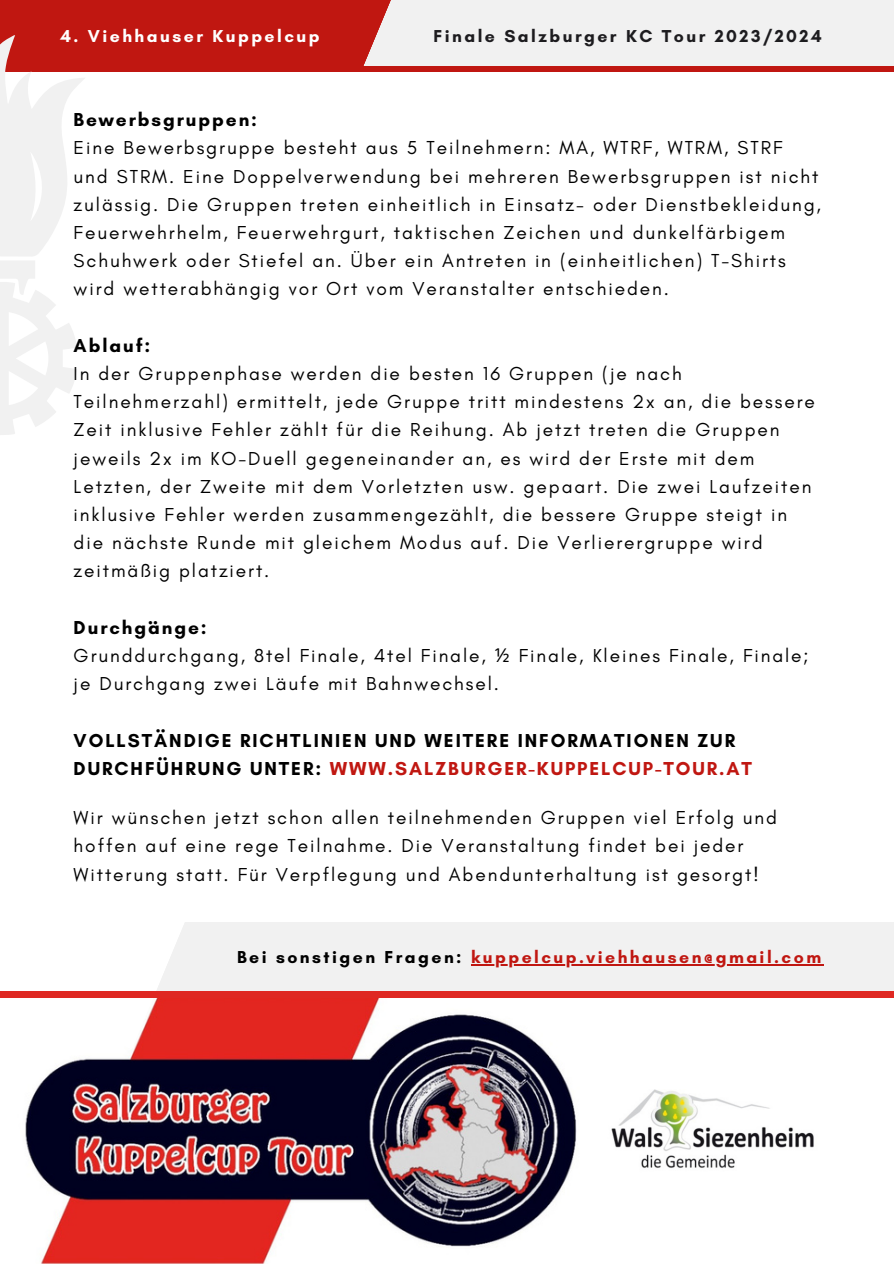
<style>
.page{position:relative;width:894px;height:1264px;background:#fff}
.page>*{position:absolute;margin:0;border:0;box-sizing:border-box;transform-origin:0 0}
.t1{font:19.05px/28.2px "Glacial Indifference";letter-spacing:.1em;color:#000}
.t2{font:700 19.05px/28.2px "Glacial Indifference";letter-spacing:.1em;color:#000}
.t3{font:700 17.55px "Glacial Indifference";letter-spacing:.14em;color:#1d1c1f}
.t4{font:700 17.55px "Glacial Indifference";letter-spacing:.14em;color:#c01711}
.t5{font:700 17.55px "Glacial Indifference";letter-spacing:.14em;color:#fff}
.t6{font:700 17.55px "Glacial Indifference";letter-spacing:.14em;color:#000}
.s1{font-family:"Noto Sans"}
.s2{color:#c01711}
</style>
<div class="page">
<div style="left:0;top:0;width:893px;height:72px;background:#c01711"></div>
<div style="left:363px;top:0;width:530px;height:66px;background:#f1f1f1"></div>
<div style="left:94px;top:922px;width:799px;height:72px;background:#f1f1f1"></div>
<img style="left:25px;top:997px;width:572px;height:266px">
<svg style="left:0;top:922px;width:237px;height:127px"></svg>
<div style="left:0;top:991px;width:893px;height:6px;background:#df2822"></div>
<img style="left:611px;top:1089px;width:203px;height:79px">
<svg style="left:0;top:35px;width:85px;height:400px"></svg>
<hr style="left:471px;top:964px;width:352px;height:1px;background:#c01711">
<h2 class="t5" style="left:61px;top:25px;width:260px">4. Viehhauser Kuppelcup</h2>
<h2 class="t3" style="left:433px;top:26px;width:389px">Finale Salzburger KC Tour 2023/2024</h2>
<p class="t2" style="left:74px;top:105px;width:185px">Bewerbsgruppen:</p>
<h1 class="t1" style="left:74px;top:134px;width:748px">Eine Bewerbsgruppe besteht aus 5 Teilnehmern: MA, WTRF, WTRM, STRF und STRM. Eine Doppelverwendung bei mehreren Bewerbsgruppen ist nicht zulässig. Die Gruppen treten einheitlich in Einsatz- oder Dienstbekleidung, Feuerwehrhelm, Feuerwehrgurt, taktischen Zeichen und dunkelfärbigem Schuhwerk oder Stiefel an. Über ein Antreten in (einheitlichen) T-Shirts wird wetterabhängig vor Ort vom Veranstalter entschieden.</h1>
<p class="t2" style="left:74px;top:331px;width:78px">Ablauf:</p>
<h2 class="t1" style="left:74px;top:359px;width:742px">In der Gruppenphase werden die besten 16 Gruppen (je nach Teilnehmerzahl) ermittelt, jede Gruppe tritt mindestens 2x an, die bessere Zeit inklusive Fehler zählt für die Reihung. Ab jetzt treten die Gruppen jeweils 2x im KO-Duell gegeneinander an, es wird der Erste mit dem Letzten, der Zweite mit dem Vorletzten usw. gepaart. Die zwei Laufzeiten inklusive Fehler werden zusammengezählt, die bessere Gruppe steigt in die nächste Runde mit gleichem Modus auf. Die Verlierergruppe wird zeitmäßig platziert.</h2>
<p class="t2" style="left:74px;top:613px;width:134px">Durchgänge:</p>
<p class="t1" style="left:74px;top:641px;width:736px">Grunddurchgang, 8tel Finale, 4tel Finale, <span class="s1">½</span> Finale, Kleines Finale, Finale; je Durchgang zwei Läufe mit Bahnwechsel.</p>
<p class="t2" style="left:74px;top:726px;width:679px">VOLLSTÄNDIGE RICHTLINIEN UND WEITERE INFORMATIONEN ZUR<br>DURCHFÜHRUNG UNTER: <span class="s2">WWW.SALZBURGER-KUPPELCUP-TOUR.AT</span></p>
<p class="t1" style="left:74px;top:803px;width:704px">Wir wünschen jetzt schon allen teilnehmenden Gruppen viel Erfolg und hoffen auf eine rege Teilnahme. Die Veranstaltung findet bei jeder<br>Witterung statt. Für Verpflegung und Abendunterhaltung ist gesorgt!</p>
<p class="t6" style="left:237px;top:946px;width:226px">Bei sonstigen Fragen:</p>
<p class="t4" style="left:471px;top:946px;width:351px">kuppelcup.viehhausen@gmail.com</p>
</div>
